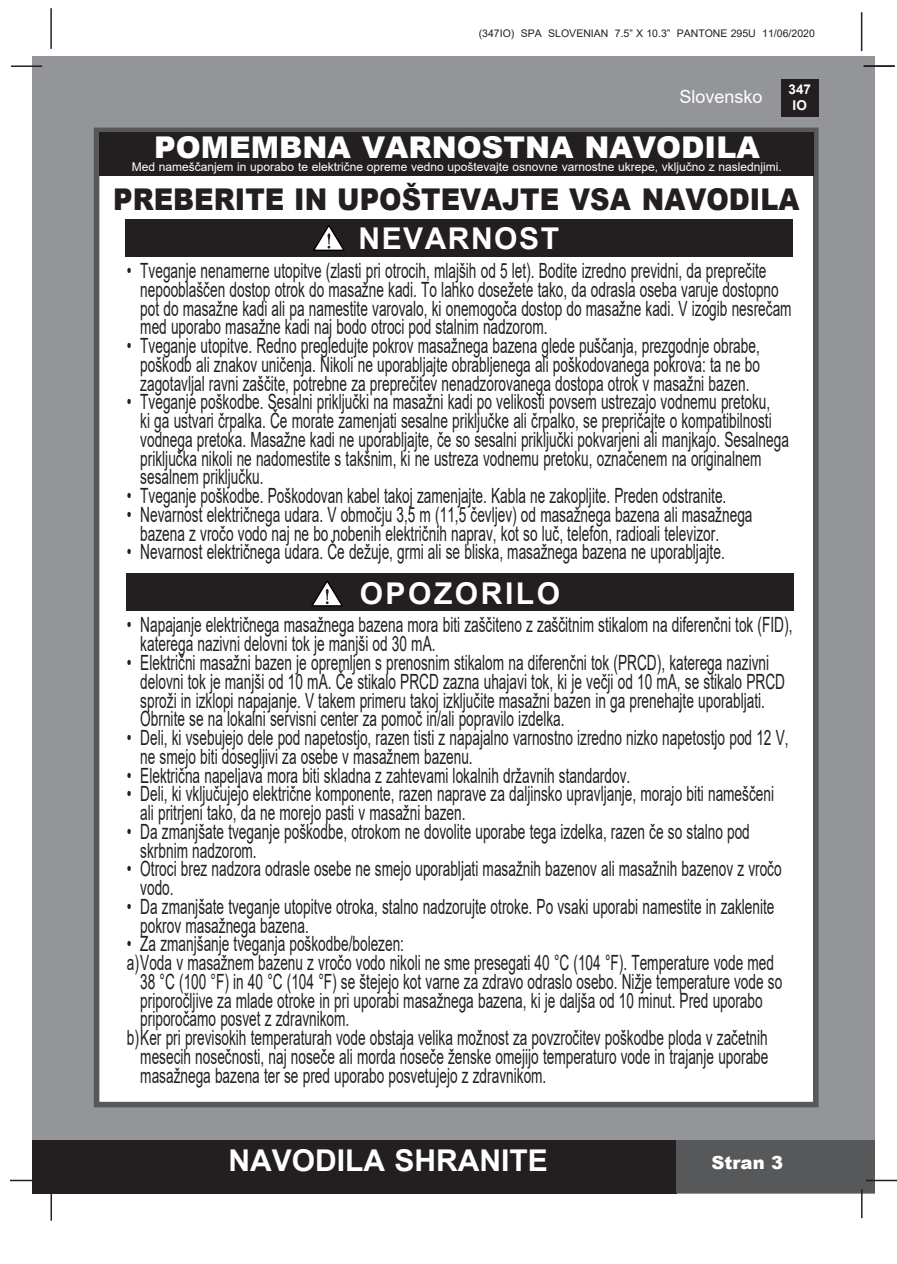
<style>
.page{position:relative;width:897px;height:1264px;background:#fff}
.page>*{position:absolute;margin:0;border:0;box-sizing:border-box;transform-origin:0 0}
.t1{font:900 30px "Arial";color:#231f20;scale:.9 1}
.t2{font:900 30px "Arial";color:#fff}
.t3{font:700 30px "Arial";color:#fff}
.t4{font:700 30px "Arial";letter-spacing:.05em;color:#fff}
.t5{font:700 30px "Arial";letter-spacing:.085em;color:#fff}
.t6{font:21px "Arial";color:#231f20;scale:.65 1}
.t7{font:18px "Arial";color:#fff}
.t8{font:900 18px "Arial";color:#fff}
.t9{font:700 13.5px/16.2px "Arial";color:#fff;text-align:center}
.t10{font:12px "Arial";color:#fff}
.t11{font:10.5px "Arial";color:#231f20}
</style>
<div class="page">
<div style="left:33px;top:56px;width:842px;height:1137px;background:#939598"></div>
<div style="left:780px;top:79px;width:38px;height:38px;background:#231f20"></div>
<hr style="left:50px;top:8px;width:2px;height:41px;background:#231f20">
<hr style="left:860px;top:12px;width:2px;height:39px;background:#231f20">
<div style="left:33px;top:1140px;width:644px;height:53px;background:#231f20"></div>
<div style="left:676px;top:1140px;width:199px;height:53px;background:#57585a"></div>
<hr style="left:865px;top:1179px;width:31px;height:2px;background:#231f20">
<hr style="left:860px;top:1189px;width:2px;height:29px;background:#231f20">
<hr style="left:50px;top:1190px;width:2px;height:30px;background:#231f20">
<hr style="left:10px;top:1179px;width:31px;height:2px;background:#231f20">
<hr style="left:11px;top:65px;width:31px;height:2px;background:#231f20">
<div style="left:94px;top:128px;width:724px;height:979px;background:#fff;border:6px solid #57585a"></div>
<div style="left:99px;top:132px;width:714px;height:44px;background:#231f20"></div>
<hr style="left:863px;top:65px;width:31px;height:2px;background:#231f20">
<div style="left:125px;top:219px;width:667px;height:37px;background:#231f20"></div>
<svg style="left:313px;top:225px;width:32px;height:26px"></svg>
<div style="left:126px;top:574px;width:667px;height:37px;background:#231f20"></div>
<svg style="left:311px;top:580px;width:32px;height:26px"></svg>
<p class="t11" style="left:478px;top:26px;width:337px">(347IO) SPA SLOVENIAN 7.5” X 10.3” PANTONE 295U 11/06/2020</p>
<p class="t7" style="left:679px;top:84px;width:85px">Slovensko</p>
<p class="t9" style="left:788px;top:81px;width:24px">347<br>IO</p>
<p class="t2" style="left:154px;top:125px;width:607px">POMEMBNA VARNOSTNA NAVODILA</p>
<p class="t10" style="left:132px;top:158px;width:651px">Med nameščanjem in uporabo te električne opreme vedno upoštevajte osnovne varnostne ukrepe, vključno z naslednjimi.</p>
<p class="t1" style="left:113px;top:177px;width:763px">PREBERITE IN UPOŠTEVAJTE VSA NAVODILA</p>
<p class="t4" style="left:358px;top:217px;width:202px">NEVARNOST</p>
<p class="t6" style="left:127px;top:256px;width:985px">• Tveganje nenamerne utopitve (zlasti pri otrocih, mlajših od 5 let). Bodite izredno previdni, da preprečite</p>
<p class="t6" style="left:140px;top:275px;width:983px">nepooblaščen dostop otrok do masažne kadi. To lahko dosežete tako, da odrasla oseba varuje dostopno</p>
<p class="t6" style="left:140px;top:294px;width:1003px">pot do masažne kadi ali pa namestite varovalo, ki onemogoča dostop do masažne kadi. V izogib nesrečam</p>
<p class="t6" style="left:140px;top:312px;width:628px">med uporabo masažne kadi naj bodo otroci pod stalnim nadzorom.</p>
<p class="t6" style="left:127px;top:331px;width:975px">• Tveganje utopitve. Redno pregledujte pokrov masažnega bazena glede puščanja, prezgodnje obrabe,</p>
<p class="t6" style="left:140px;top:350px;width:955px">poškodb ali znakov uničenja. Nikoli ne uporabljajte obrabljenega ali poškodovanega pokrova: ta ne bo</p>
<p class="t6" style="left:140px;top:369px;width:938px">zagotavljal ravni zaščite, potrebne za preprečitev nenadzorovanega dostopa otrok v masažni bazen.</p>
<p class="t6" style="left:127px;top:387px;width:991px">• Tveganje poškodbe. Sesalni priključki na masažni kadi po velikosti povsem ustrezajo vodnemu pretoku,</p>
<p class="t6" style="left:140px;top:406px;width:972px">ki ga ustvari črpalka. Če morate zamenjati sesalne priključke ali črpalko, se prepričajte o kompatibilnosti</p>
<p class="t6" style="left:140px;top:425px;width:999px">vodnega pretoka. Masažne kadi ne uporabljajte, če so sesalni priključki pokvarjeni ali manjkajo. Sesalnega</p>
<p class="t6" style="left:140px;top:444px;width:957px">priključka nikoli ne nadomestite s takšnim, ki ne ustreza vodnemu pretoku, označenem na originalnem</p>
<p class="t6" style="left:140px;top:462px;width:191px">sesalnem priključku.</p>
<p class="t6" style="left:127px;top:481px;width:923px">• Tveganje poškodbe. Poškodovan kabel takoj zamenjajte. Kabla ne zakopljite. Preden odstranite.</p>
<p class="t6" style="left:127px;top:500px;width:964px">• Nevarnost električnega udara. V območju 3,5 m (11,5 čevljev) od masažnega bazena ali masažnega</p>
<p class="t6" style="left:140px;top:519px;width:891px">bazena z vročo vodo naj ne bo nobenih električnih naprav, kot so luč, telefon, radioali televizor.</p>
<p class="t6" style="left:127px;top:537px;width:921px">• Nevarnost električnega udara. Če dežuje, grmi ali se bliska, masažnega bazena ne uporabljajte.</p>
<p class="t5" style="left:359px;top:572px;width:202px">OPOZORILO</p>
<p class="t6" style="left:127px;top:610px;width:1025px">• Napajanje električnega masažnega bazena mora biti zaščiteno z zaščitnim stikalom na diferenčni tok (FID),</p>
<p class="t6" style="left:140px;top:629px;width:456px">katerega nazivni delovni tok je manjši od 30 mA.</p>
<p class="t6" style="left:127px;top:648px;width:989px">• Električni masažni bazen je opremljen s prenosnim stikalom na diferenčni tok (PRCD), katerega nazivni</p>
<p class="t6" style="left:140px;top:667px;width:993px">delovni tok je manjši od 10 mA. Če stikalo PRCD zazna uhajavi tok, ki je večji od 10 mA, se stikalo PRCD</p>
<p class="t6" style="left:140px;top:685px;width:962px">sproži in izklopi napajanje. V takem primeru takoj izključite masažni bazen in ga prenehajte uporabljati.</p>
<p class="t6" style="left:140px;top:704px;width:654px">Obrnite se na lokalni servisni center za pomoč in/ali popravilo izdelka.</p>
<p class="t6" style="left:127px;top:723px;width:1019px">• Deli, ki vsebujejo dele pod napetostjo, razen tisti z napajalno varnostno izredno nizko napetostjo pod 12 V,</p>
<p class="t6" style="left:140px;top:742px;width:513px">ne smejo biti dosegljivi za osebe v masažnem bazenu.</p>
<p class="t6" style="left:127px;top:760px;width:776px">• Električna napeljava mora biti skladna z zahtevami lokalnih državnih standardov.</p>
<p class="t6" style="left:127px;top:779px;width:997px">• Deli, ki vključujejo električne komponente, razen naprave za daljinsko upravljanje, morajo biti nameščeni</p>
<p class="t6" style="left:140px;top:798px;width:502px">ali pritrjeni tako, da ne morejo pasti v masažni bazen.</p>
<p class="t6" style="left:127px;top:817px;width:960px">• Da zmanjšate tveganje poškodbe, otrokom ne dovolite uporabe tega izdelka, razen če so stalno pod</p>
<p class="t6" style="left:140px;top:835px;width:181px">skrbnim nadzorom.</p>
<p class="t6" style="left:127px;top:854px;width:1008px">• Otroci brez nadzora odrasle osebe ne smejo uporabljati masažnih bazenov ali masažnih bazenov z vročo</p>
<p class="t6" style="left:140px;top:873px;width:53px">vodo.</p>
<p class="t6" style="left:127px;top:892px;width:997px">• Da zmanjšate tveganje utopitve otroka, stalno nadzorujte otroke. Po vsaki uporabi namestite in zaklenite</p>
<p class="t6" style="left:140px;top:910px;width:261px">pokrov masažnega bazena.</p>
<p class="t6" style="left:127px;top:929px;width:428px">• Za zmanjšanje tveganja poškodbe/bolezen:</p>
<p class="t6" style="left:127px;top:948px;width:997px">a)Voda v masažnem bazenu z vročo vodo nikoli ne sme presegati 40 °C (104 °F). Temperature vode med</p>
<p class="t6" style="left:140px;top:967px;width:989px">38 °C (100 °F) in 40 °C (104 °F) se štejejo kot varne za zdravo odraslo osebo. Nižje temperature vode so</p>
<p class="t6" style="left:140px;top:985px;width:959px">priporočljive za mlade otroke in pri uporabi masažnega bazena, ki je daljša od 10 minut. Pred uporabo</p>
<p class="t6" style="left:140px;top:1004px;width:323px">priporočamo posvet z zdravnikom.</p>
<p class="t6" style="left:127px;top:1023px;width:987px">b)Ker pri previsokih temperaturah vode obstaja velika možnost za povzročitev poškodbe ploda v začetnih</p>
<p class="t6" style="left:140px;top:1042px;width:967px">mesecih nosečnosti, naj noseče ali morda noseče ženske omejijo temperaturo vode in trajanje uporabe</p>
<p class="t6" style="left:140px;top:1060px;width:626px">masažnega bazena ter se pred uporabo posvetujejo z zdravnikom.</p>
<h1 class="t3" style="left:228px;top:1139px;width:321px">NAVODILA SHRANITE</h1>
<p class="t8" style="left:711px;top:1149px;width:73px">Stran 3</p>
</div>
